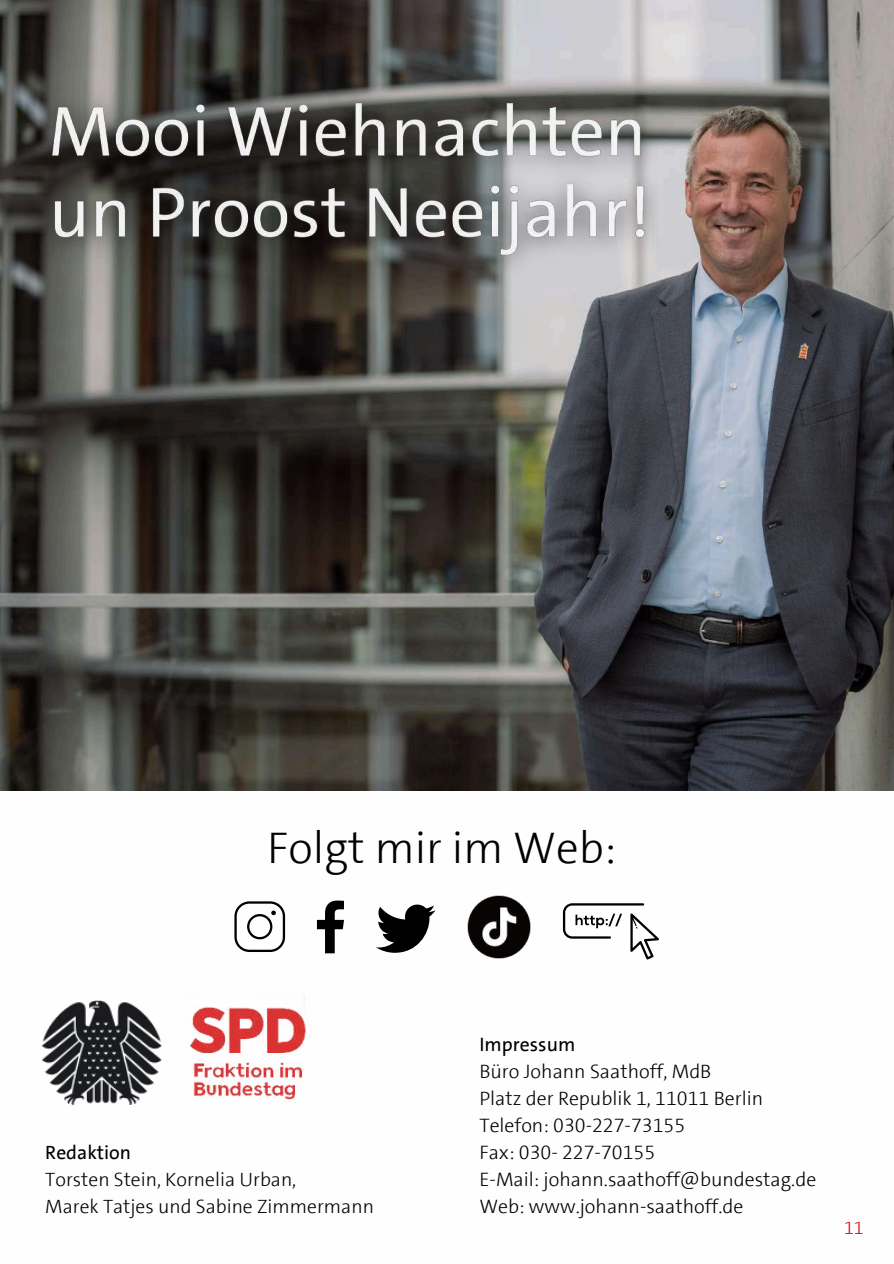
<style>
.page{position:relative;width:894px;height:1264px;background:#fff}
.page>*{position:absolute;margin:0;border:0;box-sizing:border-box;transform-origin:0 0}
.t1{font:300 45px "SPD The Sans";color:#000}
.t2{font:300 19.65px/27px "SPD The Sans";color:#000}
.t3{font:19.65px "SPD The Sans";color:#000}
.t4{font:300 19.5px/27px "SPD The Sans";color:#000}
.t5{font:19.5px "SPD The Sans";color:#000}
.t6{font:300 18px "SPD The Sans";color:#e3000f}
</style>
<div class="page">
<img style="left:41px;top:1000px;width:120px;height:105px">
<img style="left:189px;top:997px;width:117px;height:106px">
<svg style="left:234px;top:901px;width:51px;height:51px"></svg>
<svg style="left:317px;top:900px;width:27px;height:53px"></svg>
<svg style="left:562px;top:903px;width:97px;height:56px"></svg>
<svg style="left:376px;top:904px;width:59px;height:48px"></svg>
<svg style="left:893px;top:498px;width:1px;height:51px"></svg>
<img style="left:0;top:0;width:893px;height:790px">
<img style="left:467px;top:895px;width:63px;height:63px">
<img style="left:21px;top:75px;width:654px;height:216px">
<h1 class="t1" style="left:267px;top:818px;width:350px">Folgt mir im Web:</h1>
<p class="t5" style="left:45px;top:1140px;width:87px">Redaktion</p>
<p class="t4" style="left:45px;top:1166px;width:330px">Torsten Stein, Kornelia Urban,<br>Marek Tatjes und Sabine Zimmermann</p>
<p class="t3" style="left:479px;top:1032px;width:97px">Impressum</p>
<p class="t2" style="left:479px;top:1058px;width:338px">Büro Johann Saathoff, MdB<br>Platz der Republik 1, 11011 Berlin<br>Telefon: 030-227-73155<br>Fax: 030- 227-70155<br>E-Mail: johann.saathoff@bundestag.de<br>Web: www.johann-saathoff.de</p>
<p class="t6" style="left:843px;top:1216px;width:21px">11</p>
</div>
